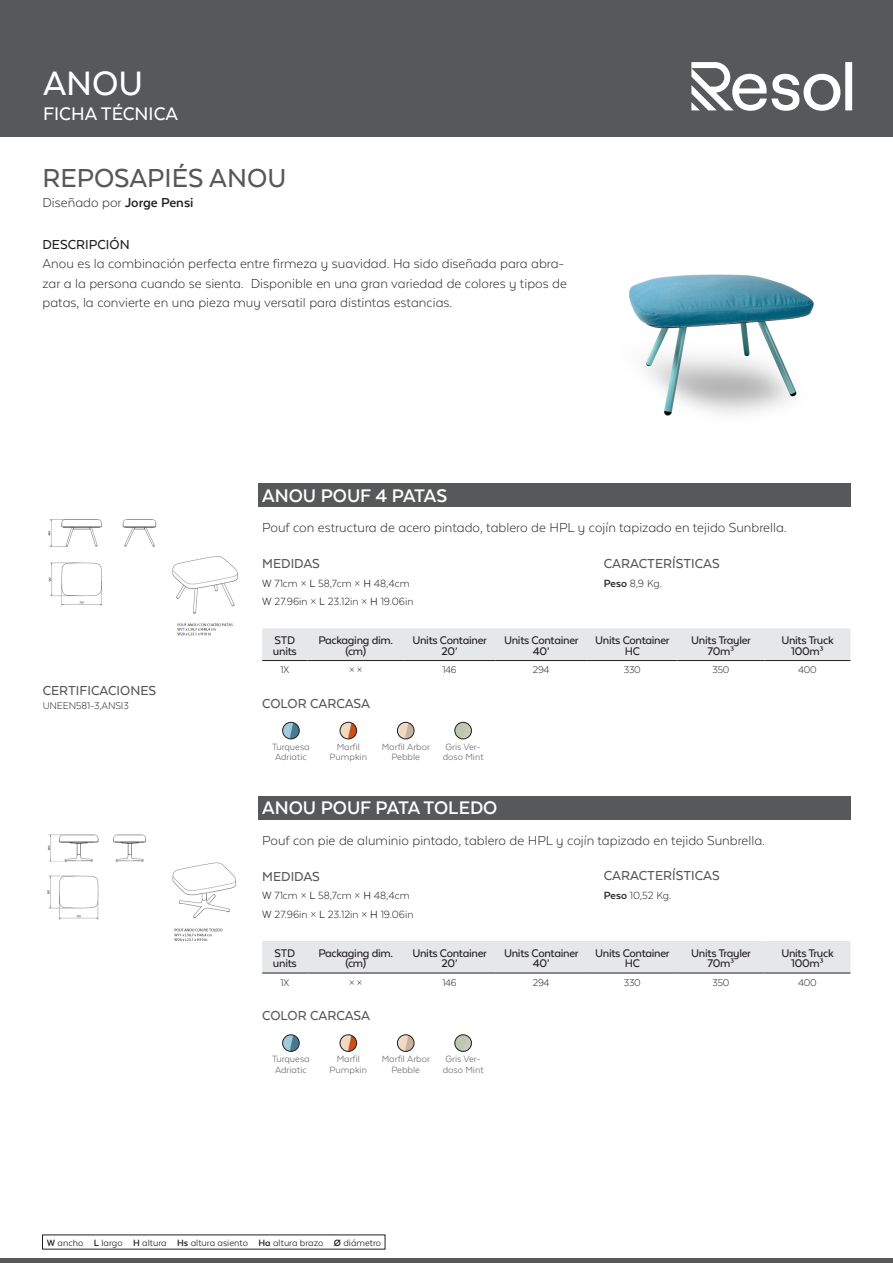
<style>
.page{position:relative;width:893px;height:1263px;background:#fff}
.page>*{position:absolute;margin:0;border:0;box-sizing:border-box;transform-origin:0 0}
.t1{font:500 39px "Texta Alt";color:#fff}
.Familia{font:500 30px "Texta Alt";color:#57585a}
.nombre_producto{font:700 21px "Texta Alt";color:#fff}
.t2{font:500 21px "Texta Alt";color:#fff}
.Diseñador{font:300 15px/19.5px "Texta Alt";color:#231f20}
.Texto{font:300 15px "Texta Alt";color:#231f20}
.subtitulos{font:500 15px "Texta Alt";color:#57585a}
.subtítulos{font:500 15px "Texta Alt";color:#57585a}
.texto{font:500 15px "Texta Alt";color:#57585a}
.subtitulos-2{font:500 15px "Texta Alt";color:#231f20}
.logistica_encabezado{font:500 12.75px/10.5px "Texta Alt";letter-spacing:-.025em;color:#231f20;text-align:center}
.Texto_small{font:300 12px "Texta Alt";color:#231f20}
.logistica_cuerpo{font:300 11.25px "Texta Alt";letter-spacing:-.02em;color:#231f20}
.subtitulos-3{font:300 11.25px "Texta Alt";letter-spacing:-.01em;color:#231f20}
.texto_tabla_centrado{font:10.5px/10.5px "Texta Alt";color:#6c6d70}
.t3{font:10.5px "Texta Alt";color:#231f20}
.s1{font-weight:700}
.s2{font-weight:400}
</style>
<div class="page">
<hr style="left:0;top:1259px;width:893px;height:4px;background:#57585a">
<div style="left:0;top:0;width:893px;height:137px;background:#57585a"></div>
<svg style="left:691px;top:62px;width:161px;height:49px"></svg>
<img style="left:629px;top:274px;width:185px;height:142px">
<div style="left:258px;top:484px;width:592px;height:23px;background:#57585a"></div>
<div style="left:262px;top:628px;width:588px;height:32px;background:#e6e7e9"></div>
<hr style="left:262px;top:660px;width:46px;height:1px;background:#231f20">
<hr style="left:308px;top:660px;width:96px;height:1px;background:#231f20">
<hr style="left:404px;top:660px;width:91px;height:1px;background:#231f20">
<hr style="left:495px;top:660px;width:92px;height:1px;background:#231f20">
<hr style="left:587px;top:660px;width:90px;height:1px;background:#231f20">
<hr style="left:677px;top:660px;width:88px;height:1px;background:#231f20">
<hr style="left:765px;top:660px;width:85px;height:1px;background:#231f20">
<img style="left:283px;top:722px;width:16px;height:17px;border-radius:8px">
<div style="left:282px;top:722px;width:17px;height:17px;border:1px solid #231f20;border-radius:50%"></div>
<img style="left:340px;top:722px;width:17px;height:17px;border-radius:8px">
<div style="left:340px;top:722px;width:17px;height:17px;border:1px solid #231f20;border-radius:50%"></div>
<img style="left:397px;top:722px;width:17px;height:17px;border-radius:8px">
<div style="left:397px;top:722px;width:17px;height:17px;border:1px solid #231f20;border-radius:50%"></div>
<img style="left:455px;top:722px;width:16px;height:17px;border-radius:8px">
<div style="left:455px;top:722px;width:17px;height:17px;border:1px solid #231f20;border-radius:50%"></div>
<img style="left:48px;top:519px;width:190px;height:117px">
<div style="left:258px;top:796px;width:592px;height:23px;background:#57585a"></div>
<div style="left:262px;top:941px;width:588px;height:32px;background:#e6e7e9"></div>
<hr style="left:262px;top:973px;width:46px;height:1px;background:#231f20">
<hr style="left:308px;top:973px;width:96px;height:1px;background:#231f20">
<hr style="left:404px;top:973px;width:91px;height:1px;background:#231f20">
<hr style="left:495px;top:973px;width:92px;height:1px;background:#231f20">
<hr style="left:587px;top:973px;width:90px;height:1px;background:#231f20">
<hr style="left:677px;top:973px;width:88px;height:1px;background:#231f20">
<hr style="left:765px;top:973px;width:85px;height:1px;background:#231f20">
<img style="left:283px;top:1035px;width:16px;height:16px;border-radius:8px">
<div style="left:282px;top:1035px;width:17px;height:16px;border:1px solid #231f20;border-radius:50%"></div>
<img style="left:340px;top:1035px;width:17px;height:16px;border-radius:8px">
<div style="left:340px;top:1035px;width:17px;height:16px;border:1px solid #231f20;border-radius:50%"></div>
<img style="left:397px;top:1035px;width:17px;height:16px;border-radius:8px">
<div style="left:397px;top:1035px;width:17px;height:16px;border:1px solid #231f20;border-radius:50%"></div>
<img style="left:455px;top:1035px;width:16px;height:16px;border-radius:8px">
<div style="left:455px;top:1035px;width:17px;height:16px;border:1px solid #231f20;border-radius:50%"></div>
<img style="left:47px;top:834px;width:189px;height:107px">
<p class="t1" style="left:43px;top:63px;width:102px">ANOU</p>
<p class="t2" style="left:43px;top:103px;width:136px">FICHA TÉCNICA</p>
<p class="Familia" style="left:43px;top:163px;width:245px">REPOSAPIÉS ANOU</p>
<p class="Diseñador" style="left:43px;top:192px;width:153px">Diseñado por <span class="s1">Jorge Pensi</span></p>
<p class="subtitulos-2" style="left:43px;top:236px;width:89px">DESCRIPCIÓN</p>
<p class="Diseñador" style="left:43px;top:254px;width:526px">Anou es la combinación perfecta entre firmeza y suavidad. Ha sido diseñada para abra&shy;zar a la persona cuando se sienta. Disponible en una gran variedad de colores y tipos de patas, la convierte en una pieza muy versatil para distintas estancias.</p>
<p class="texto" style="left:43px;top:683px;width:115px">CERTIFICACIONES</p>
<p class="subtitulos-3" style="left:43px;top:700px;width:88px">UNEEN581-3,ANSI3</p>
<p class="nombre_producto" style="left:262px;top:484px;width:186px">ANOU POUF 4 PATAS</p>
<p class="Texto" style="left:262px;top:520px;width:526px">Pouf con estructura de acero pintado, tablero de HPL y cojín tapizado en tejido Sunbrella.</p>
<p class="subtitulos" style="left:262px;top:556px;width:59px">MEDIDAS</p>
<p class="Texto_small" style="left:262px;top:577px;width:149px"><span class="s2">W</span> 71cm × <span class="s2">L</span> 58,7cm × <span class="s2">H</span> 48,4cm</p>
<p class="Texto_small" style="left:262px;top:596px;width:153px"><span class="s2">W</span> 27.96in × <span class="s2">L</span> 23.12in × <span class="s2">H</span> 19.06in</p>
<p class="subtitulos" style="left:604px;top:556px;width:117px">CARACTERÍSTICAS</p>
<p class="Texto_small" style="left:604px;top:577px;width:60px"><span class="s1">Peso</span> 8,9 Kg.</p>
<p class="logistica_encabezado" style="left:273px;top:635px;width:25px;text-align:left">STD units</p>
<p class="logistica_encabezado" style="left:318px;top:635px;width:76px">Packaging dim. (cm)</p>
<p class="logistica_encabezado" style="left:412px;top:635px;width:76px">Units Container<br>20’</p>
<p class="logistica_encabezado" style="left:504px;top:635px;width:76px">Units Container<br>40’</p>
<p class="logistica_encabezado" style="left:595px;top:635px;width:76px">Units Container<br>HC</p>
<p class="logistica_encabezado" style="left:691px;top:635px;width:61px">Units Trayler<br>70m³</p>
<p class="logistica_encabezado" style="left:781px;top:635px;width:54px">Units Truck<br>100m³</p>
<p class="logistica_cuerpo" style="left:281px;top:664px;width:10px">1X</p>
<p class="logistica_cuerpo" style="left:349px;top:664px;width:15px">× ×</p>
<p class="logistica_cuerpo" style="left:442px;top:664px;width:16px">146</p>
<p class="logistica_cuerpo" style="left:533px;top:664px;width:18px">294</p>
<p class="logistica_cuerpo" style="left:624px;top:664px;width:19px">330</p>
<p class="logistica_cuerpo" style="left:712px;top:664px;width:18px">350</p>
<p class="logistica_cuerpo" style="left:798px;top:664px;width:20px">400</p>
<p class="subtítulos" style="left:262px;top:695px;width:109px">COLOR CARCASA</p>
<p class="texto_tabla_centrado" style="left:272px;top:741px;width:39px">Turquesa<br>Adriatic</p>
<p class="texto_tabla_centrado" style="left:330px;top:741px;width:39px;text-align:center">Marfil<br>Pumpkin</p>
<p class="texto_tabla_centrado" style="left:382px;top:741px;width:50px;text-align:center">Marfil Arbor<br>Pebble</p>
<p class="texto_tabla_centrado" style="left:443px;top:741px;width:42px">Gris Ver&shy;doso Mint</p>
<p class="nombre_producto" style="left:262px;top:797px;width:237px">ANOU POUF PATA TOLEDO</p>
<p class="Texto" style="left:262px;top:833px;width:504px">Pouf con pie de aluminio pintado, tablero de HPL y cojín tapizado en tejido Sunbrella.</p>
<p class="subtitulos" style="left:262px;top:868px;width:59px">MEDIDAS</p>
<p class="Texto_small" style="left:262px;top:889px;width:149px"><span class="s2">W</span> 71cm × <span class="s2">L</span> 58,7cm × <span class="s2">H</span> 48,4cm</p>
<p class="Texto_small" style="left:262px;top:908px;width:153px"><span class="s2">W</span> 27.96in × <span class="s2">L</span> 23.12in × <span class="s2">H</span> 19.06in</p>
<p class="subtitulos" style="left:604px;top:868px;width:117px">CARACTERÍSTICAS</p>
<p class="Texto_small" style="left:604px;top:889px;width:69px"><span class="s1">Peso</span> 10,52 Kg.</p>
<p class="logistica_encabezado" style="left:273px;top:947px;width:25px;text-align:left">STD units</p>
<p class="logistica_encabezado" style="left:318px;top:947px;width:76px">Packaging dim. (cm)</p>
<p class="logistica_encabezado" style="left:412px;top:947px;width:76px">Units Container<br>20’</p>
<p class="logistica_encabezado" style="left:504px;top:947px;width:76px">Units Container<br>40’</p>
<p class="logistica_encabezado" style="left:595px;top:947px;width:76px">Units Container<br>HC</p>
<p class="logistica_encabezado" style="left:691px;top:947px;width:61px">Units Trayler<br>70m³</p>
<p class="logistica_encabezado" style="left:781px;top:947px;width:54px">Units Truck<br>100m³</p>
<p class="logistica_cuerpo" style="left:281px;top:977px;width:10px">1X</p>
<p class="logistica_cuerpo" style="left:349px;top:977px;width:15px">× ×</p>
<p class="logistica_cuerpo" style="left:442px;top:977px;width:16px">146</p>
<p class="logistica_cuerpo" style="left:533px;top:977px;width:18px">294</p>
<p class="logistica_cuerpo" style="left:624px;top:977px;width:19px">330</p>
<p class="logistica_cuerpo" style="left:712px;top:977px;width:18px">350</p>
<p class="logistica_cuerpo" style="left:798px;top:977px;width:20px">400</p>
<p class="subtítulos" style="left:262px;top:1008px;width:109px">COLOR CARCASA</p>
<p class="texto_tabla_centrado" style="left:272px;top:1053px;width:39px">Turquesa<br>Adriatic</p>
<p class="texto_tabla_centrado" style="left:330px;top:1053px;width:39px;text-align:center">Marfil<br>Pumpkin</p>
<p class="texto_tabla_centrado" style="left:382px;top:1053px;width:50px;text-align:center">Marfil Arbor<br>Pebble</p>
<p class="texto_tabla_centrado" style="left:443px;top:1053px;width:42px">Gris Ver&shy;doso Mint</p>
<p class="t3" style="left:47px;top:1237px;width:336px"><span class="s1">W</span> ancho <span class="s1">L</span> largo <span class="s1">H</span> altura <span class="s1">Hs</span> altura asiento <span class="s1">Ha</span> altura brazo <span class="s1">Ø</span> diámetro</p>
</div>
